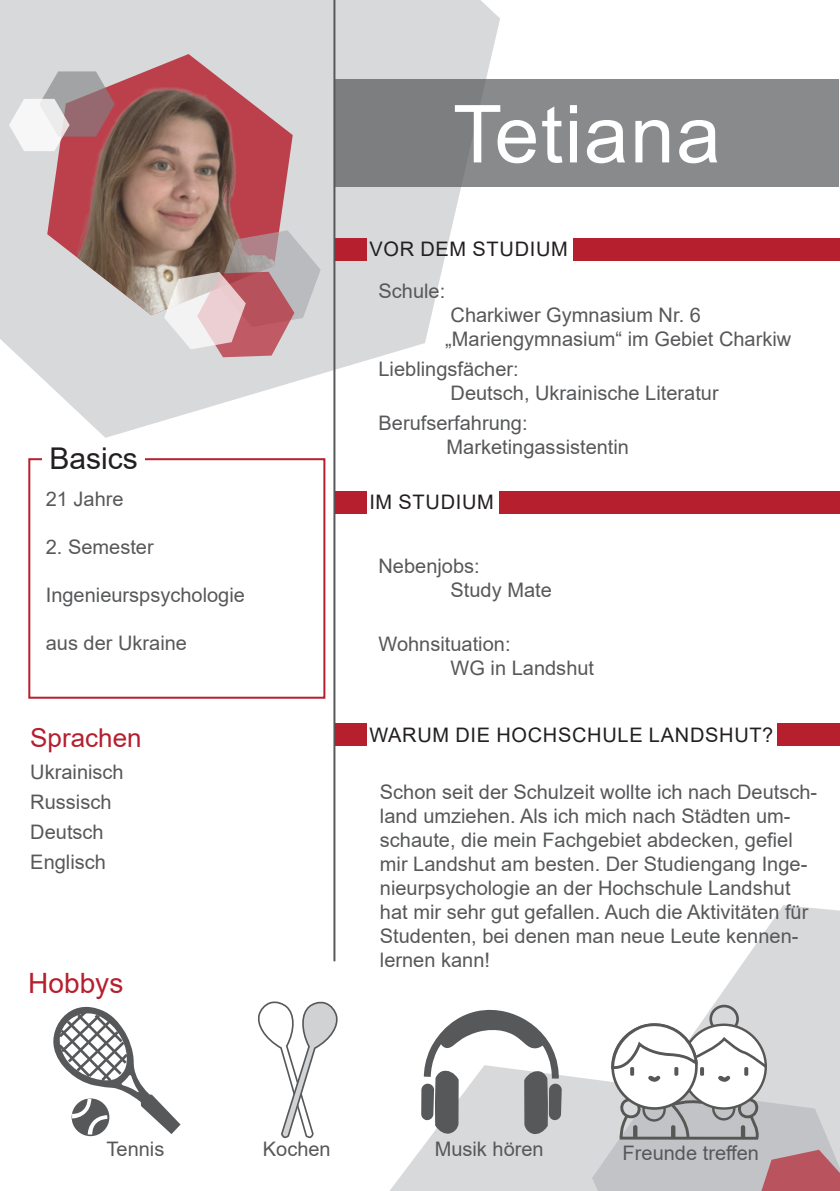
<style>
.page{position:relative;width:840px;height:1191px;background:#fff}
.page>*{position:absolute;margin:0;border:0;box-sizing:border-box;transform-origin:0 0}
.Absatzformat_1{font:80px "Arial";letter-spacing:.02em;color:#fff}
.Absatzformat_1-2{font:30px "Arial";color:#231f20}
.Absatzformat_1-3{font:28px "Arial";color:#b61f2d}
.Absatzformat_1-4{font:26px "Arial";color:#b61f2d}
.Absatzformat_1-5{font:20px/24px "Arial";color:#57585a}
.Absatzformat_2{font:20px "Arial";letter-spacing:.035em;color:#231f20}
</style>
<div class="page">
<svg style="left:706px;top:905px;width:133px;height:160px;fill:#d8d9da"></svg>
<svg style="left:390px;top:1065px;width:449px;height:126px;background:#d5d6d7"></svg>
<svg style="left:756px;top:1149px;width:83px;height:42px;background:#bb737c"></svg>
<div style="left:28px;top:458px;width:297px;height:240px;border:2px solid #b61f2d"></div>
<div style="left:499px;top:491px;width:340px;height:22px;background:#b61f2d"></div>
<div style="left:777px;top:723px;width:62px;height:22px;background:#b61f2d"></div>
<div style="left:42px;top:447px;width:103px;height:22px;background:#fff"></div>
<svg style="left:0;top:0;width:500px;height:438px;fill:#d8d9da"></svg>
<svg style="left:47px;top:54px;width:245px;height:31px;background:#d0afb3"></svg>
<img style="left:47px;top:85px;width:245px;height:230px">
<svg style="left:9px;top:71px;width:106px;height:80px"></svg>
<svg style="left:164px;top:230px;width:156px;height:127px;background:#bfa0a0"></svg>
<hr style="left:333px;top:0;width:2px;height:961px;background:#57585a">
<div style="left:334px;top:79px;width:504px;height:108px;background:#898a8b"></div>
<div style="left:573px;top:239px;width:266px;height:22px;background:#b61f2d"></div>
<div style="left:335px;top:239px;width:31px;height:22px;background:#b61f2d"></div>
<div style="left:335px;top:491px;width:31px;height:22px;background:#b61f2d"></div>
<div style="left:335px;top:723px;width:31px;height:22px;background:#b61f2d"></div>
<svg style="left:53px;top:1006px;width:127px;height:130px"></svg>
<div style="left:709px;top:1004px;width:29px;height:29px;border:3px solid #575756;border-radius:50%"></div>
<div style="left:681px;top:1024px;width:84px;height:84px;background:#fff;border-radius:50%"></div>
<div style="left:612px;top:1024px;width:84px;height:84px;background:#fff;border-radius:50%"></div>
<svg style="left:610px;top:1015px;width:157px;height:67px"></svg>
<svg style="left:616px;top:1094px;width:145px;height:46px"></svg>
<div style="left:632px;top:1125px;width:5px;height:14px;border:2px solid #575756"></div>
<svg style="left:420px;top:1009px;width:142px;height:125px"></svg>
<svg style="left:257px;top:1001px;width:81px;height:138px"></svg>
<p class="Absatzformat_1" style="left:452px;top:79px;width:269px">Tetiana</p>
<p class="Absatzformat_2" style="left:369px;top:235px;width:200px">VOR DEM STUDIUM</p>
<p class="Absatzformat_1-2" style="left:49px;top:438px;width:90px">Basics</p>
<p class="Absatzformat_1-5" style="left:46px;top:487px;width:79px">21 Jahre</p>
<p class="Absatzformat_1-5" style="left:46px;top:535px;width:109px">2. Semester</p>
<p class="Absatzformat_1-5" style="left:46px;top:583px;width:200px">Ingenieurspsychologie</p>
<p class="Absatzformat_1-5" style="left:46px;top:631px;width:143px">aus der Ukraine</p>
<p class="Absatzformat_1-4" style="left:30px;top:720px;width:113px">Sprachen</p>
<p class="Absatzformat_1-5" style="left:30px;top:760px;width:95px">Ukrainisch</p>
<p class="Absatzformat_1-5" style="left:30px;top:790px;width:83px">Russisch</p>
<p class="Absatzformat_1-5" style="left:30px;top:820px;width:75px">Deutsch</p>
<p class="Absatzformat_1-5" style="left:30px;top:850px;width:77px">Englisch</p>
<p class="Absatzformat_1-3" style="left:28px;top:964px;width:96px">Hobbys</p>
<p class="Absatzformat_1-5" style="left:378px;top:279px;width:68px">Schule:</p>
<p class="Absatzformat_1-5" style="left:450px;top:303px;width:252px">Charkiwer Gymnasium Nr. 6</p>
<p class="Absatzformat_1-5" style="left:445px;top:327px;width:347px">„Mariengymnasium“ im Gebiet Charkiw</p>
<p class="Absatzformat_1-5" style="left:378px;top:357px;width:142px">Lieblingsfächer:</p>
<p class="Absatzformat_1-5" style="left:450px;top:381px;width:269px">Deutsch, Ukrainische Literatur</p>
<p class="Absatzformat_1-5" style="left:378px;top:411px;width:150px">Berufserfahrung:</p>
<p class="Absatzformat_1-5" style="left:446px;top:435px;width:184px">Marketingassistentin</p>
<p class="Absatzformat_2" style="left:369px;top:488px;width:126px">IM STUDIUM</p>
<p class="Absatzformat_1-5" style="left:378px;top:554px;width:103px">Nebenjobs:</p>
<p class="Absatzformat_1-5" style="left:450px;top:578px;width:103px">Study Mate</p>
<p class="Absatzformat_1-5" style="left:378px;top:632px;width:133px">Wohnsituation:</p>
<p class="Absatzformat_1-5" style="left:450px;top:656px;width:145px">WG in Landshut</p>
<p class="Absatzformat_2" style="left:369px;top:721px;width:405px">WARUM DIE HOCHSCHULE LANDSHUT?</p>
<p class="Absatzformat_1-5" style="left:380px;top:779px;width:438px">Schon seit der Schulzeit wollte ich nach Deutsch&shy;land umziehen. Als ich mich nach Städten um&shy;schaute, die mein Fachgebiet abdecken, gefiel mir Landshut am besten. Der Studiengang Inge&shy;nieurpsychologie an der Hochschule Landshut hat mir sehr gut gefallen. Auch die Aktivitäten für Studenten, bei denen man neue Leute kennen&shy;lernen kann!</p>
<p class="Absatzformat_1-5" style="left:106px;top:1136px;width:59px">Tennis</p>
<p class="Absatzformat_1-5" style="left:263px;top:1137px;width:69px">Kochen</p>
<p class="Absatzformat_1-5" style="left:434px;top:1136px;width:110px">Musik hören</p>
<p class="Absatzformat_1-5" style="left:622px;top:1140px;width:138px">Freunde treffen</p>
</div>
